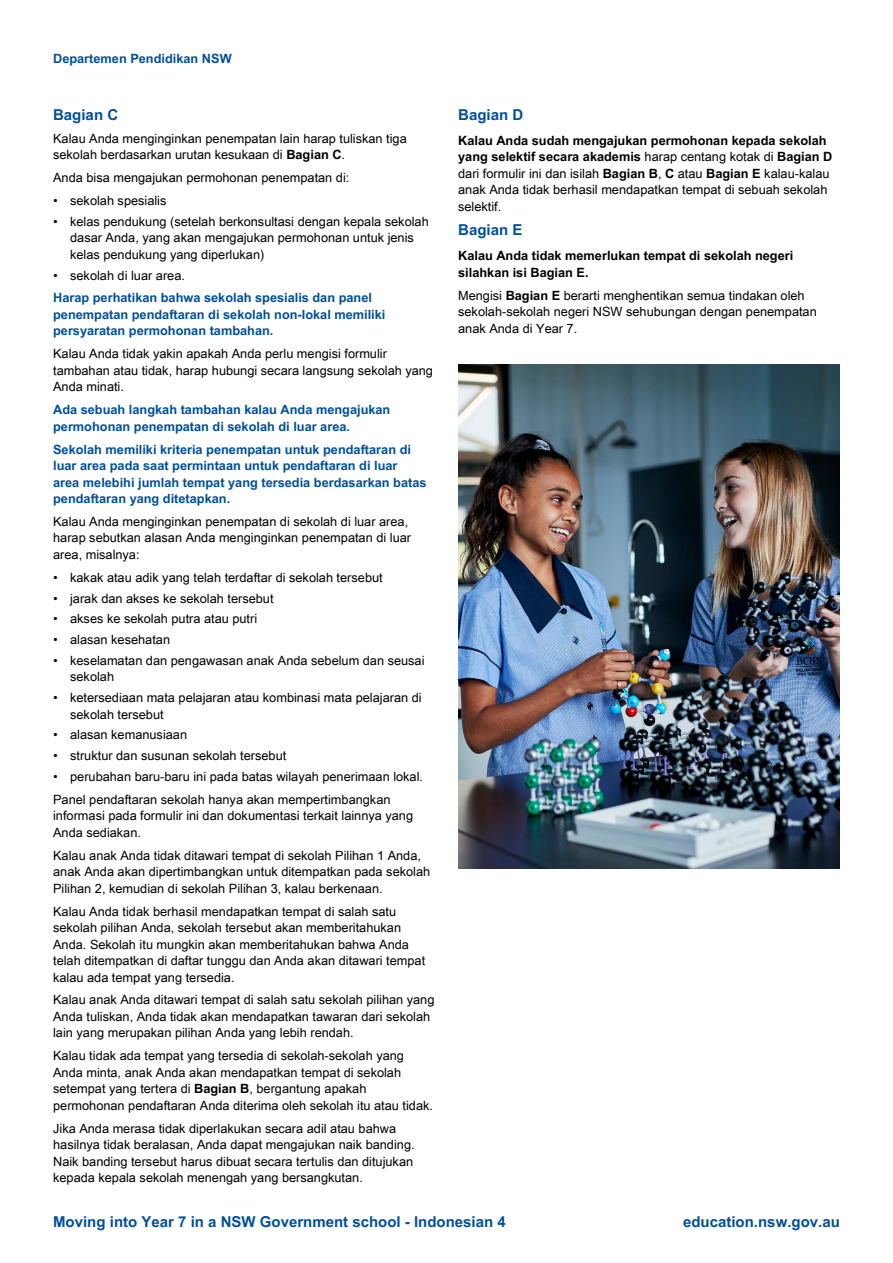
<style>
.page{position:relative;width:893px;height:1263px;background:#fff}
.page>*{position:absolute;margin:0;border:0;box-sizing:border-box;transform-origin:0 0}
.Heading_4{font:700 15px "Arial Unicode MS";color:#004f9a}
.Body_text{font:700 15px "Arial Unicode MS";color:#004f9a}
.Body_text-2{font:12.75px/16.5px "Arial Unicode MS";color:#000}
.Body_text-3{font:700 12.75px/16.5px "Arial Unicode MS";color:#004f9a}
.Body_text-4{font:700 12.75px/16.5px "Arial Unicode MS";color:#000}
.Headers{font:700 12.75px "Arial Unicode MS";color:#004f9a}
.s1{font-weight:700}
.s2{font-family:"Montserrat";font-weight:700}
</style>
<div class="page">
<img style="left:458px;top:364px;width:382px;height:504px">
<p class="Headers" style="left:53px;top:49px;width:180px">Departemen Pendidikan NSW</p>
<p class="Body_text" style="left:53px;top:104px;width:67px">Bagian C</p>
<p class="Body_text-2" style="left:53px;top:130px;width:355px">Kalau Anda menginginkan penempatan lain harap tuliskan tiga sekolah berdasarkan urutan kesukaan di <span class="s1">Bagian C</span>.</p>
<p class="Body_text-2" style="left:53px;top:169px;width:298px">Anda bisa mengajukan permohonan penempatan di:</p>
<p class="Body_text-2" style="left:53px;top:192px;width:115px"><span class="s2">ٚ</span> sekolah spesialis</p>
<p class="Body_text-2" style="left:70px;top:213px;width:360px;text-indent:-17px"><span class="s2">ٚ</span> kelas pendukung (setelah berkonsultasi dengan kepala sekolah dasar Anda, yang akan mengajukan permohonan untuk jenis kelas pendukung yang diperlukan)</p>
<p class="Body_text-2" style="left:53px;top:266px;width:133px"><span class="s2">ٚ</span> sekolah di luar area.</p>
<p class="Body_text-3" style="left:53px;top:290px;width:334px">Harap perhatikan bahwa sekolah spesialis dan panel penempatan pendaftaran di sekolah non-lokal memiliki persyaratan permohonan tambahan.</p>
<p class="Body_text-2" style="left:53px;top:345px;width:381px">Kalau Anda tidak yakin apakah Anda perlu mengisi formulir tambahan atau tidak, harap hubungi secara langsung sekolah yang<br>Anda minati.</p>
<p class="Body_text-3" style="left:53px;top:402px;width:339px">Ada sebuah langkah tambahan kalau Anda mengajukan permohonan penempatan di sekolah di luar area.</p>
<p class="Body_text-3" style="left:53px;top:441px;width:375px">Sekolah memiliki kriteria penempatan untuk pendaftaran di luar area pada saat permintaan untuk pendaftaran di luar area melebihi jumlah tempat yang tersedia berdasarkan batas pendaftaran yang ditetapkan.</p>
<p class="Body_text-2" style="left:53px;top:513px;width:359px">Kalau Anda menginginkan penempatan di sekolah di luar area, harap sebutkan alasan Anda menginginkan penempatan di luar area, misalnya:</p>
<p class="Body_text-2" style="left:53px;top:569px;width:331px"><span class="s2">ٚ</span> kakak atau adik yang telah terdaftar di sekolah tersebut</p>
<p class="Body_text-2" style="left:53px;top:590px;width:222px"><span class="s2">ٚ</span> jarak dan akses ke sekolah tersebut</p>
<p class="Body_text-2" style="left:53px;top:610px;width:206px"><span class="s2">ٚ</span> akses ke sekolah putra atau putri</p>
<p class="Body_text-2" style="left:53px;top:631px;width:118px"><span class="s2">ٚ</span> alasan kesehatan</p>
<p class="Body_text-2" style="left:70px;top:652px;width:356px;text-indent:-17px"><span class="s2">ٚ</span> keselamatan dan pengawasan anak Anda sebelum dan seusai sekolah</p>
<p class="Body_text-2" style="left:70px;top:689px;width:353px;text-indent:-17px"><span class="s2">ٚ</span> ketersediaan mata pelajaran atau kombinasi mata pelajaran di sekolah tersebut</p>
<p class="Body_text-2" style="left:53px;top:726px;width:135px"><span class="s2">ٚ</span> alasan kemanusiaan</p>
<p class="Body_text-2" style="left:53px;top:747px;width:235px"><span class="s2">ٚ</span> struktur dan susunan sekolah tersebut</p>
<p class="Body_text-2" style="left:53px;top:768px;width:371px"><span class="s2">ٚ</span> perubahan baru-baru ini pada batas wilayah penerimaan lokal.</p>
<p class="Body_text-2" style="left:53px;top:791px;width:361px">Panel pendaftaran sekolah hanya akan mempertimbangkan informasi pada formulir ini dan dokumentasi terkait lainnya yang<br>Anda sediakan.</p>
<p class="Body_text-2" style="left:53px;top:847px;width:379px">Kalau anak Anda tidak ditawari tempat di sekolah Pilihan 1 Anda, anak Anda akan dipertimbangkan untuk ditempatkan pada sekolah<br>Pilihan 2, kemudian di sekolah Pilihan 3, kalau berkenaan.</p>
<p class="Body_text-2" style="left:53px;top:902px;width:374px">Kalau Anda tidak berhasil mendapatkan tempat di salah satu sekolah pilihan Anda, sekolah tersebut akan memberitahukan Anda. Sekolah itu mungkin akan memberitahukan bahwa Anda telah ditempatkan di daftar tunggu dan Anda akan ditawari tempat kalau ada tempat yang tersedia.</p>
<p class="Body_text-2" style="left:53px;top:991px;width:383px">Kalau anak Anda ditawari tempat di salah satu sekolah pilihan yang<br>Anda tuliskan, Anda tidak akan mendapatkan tawaran dari sekolah lain yang merupakan pilihan Anda yang lebih rendah.</p>
<p class="Body_text-2" style="left:53px;top:1047px;width:381px">Kalau tidak ada tempat yang tersedia di sekolah-sekolah yang Anda minta, anak Anda akan mendapatkan tempat di sekolah setempat yang tertera di <span class="s1">Bagian B</span>, bergantung apakah permohonan pendaftaran Anda diterima oleh sekolah itu atau tidak.</p>
<p class="Body_text-2" style="left:53px;top:1120px;width:363px">Jika Anda merasa tidak diperlakukan secara adil atau bahwa hasilnya tidak beralasan, Anda dapat mengajukan naik banding.<br>Naik banding tersebut harus dibuat secara tertulis dan ditujukan kepada kepala sekolah menengah yang bersangkutan.</p>
<h4 class="Heading_4" style="left:458px;top:104px;width:67px">Bagian D</h4>
<p class="Body_text-2" style="left:458px;top:132px;width:376px"><span class="s1">Kalau Anda sudah mengajukan permohonan kepada sekolah yang selektif secara akademis</span> harap centang kotak di <span class="s1">Bagian D </span>dari formulir ini dan isilah <span class="s1">Bagian B</span>, <span class="s1">C</span> atau <span class="s1">Bagian E</span> kalau-kalau anak Anda tidak berhasil mendapatkan tempat di sebuah sekolah selektif.</p>
<h4 class="Heading_4" style="left:458px;top:219px;width:66px">Bagian E</h4>
<p class="Body_text-4" style="left:458px;top:248px;width:337px">Kalau Anda tidak memerlukan tempat di sekolah negeri silahkan isi Bagian E.</p>
<p class="Body_text-2" style="left:458px;top:287px;width:360px">Mengisi <span class="s1">Bagian E</span> berarti menghentikan semua tindakan oleh sekolah-sekolah negeri NSW sehubungan dengan penempatan anak Anda di Year 7.</p>
<p class="Heading_4" style="left:53px;top:1210px;width:454px">Moving into Year 7 in a NSW Government school - Indonesian 4</p>
<p class="Heading_4" style="left:683px;top:1210px;width:158px">education.nsw.gov.au</p>
</div>
